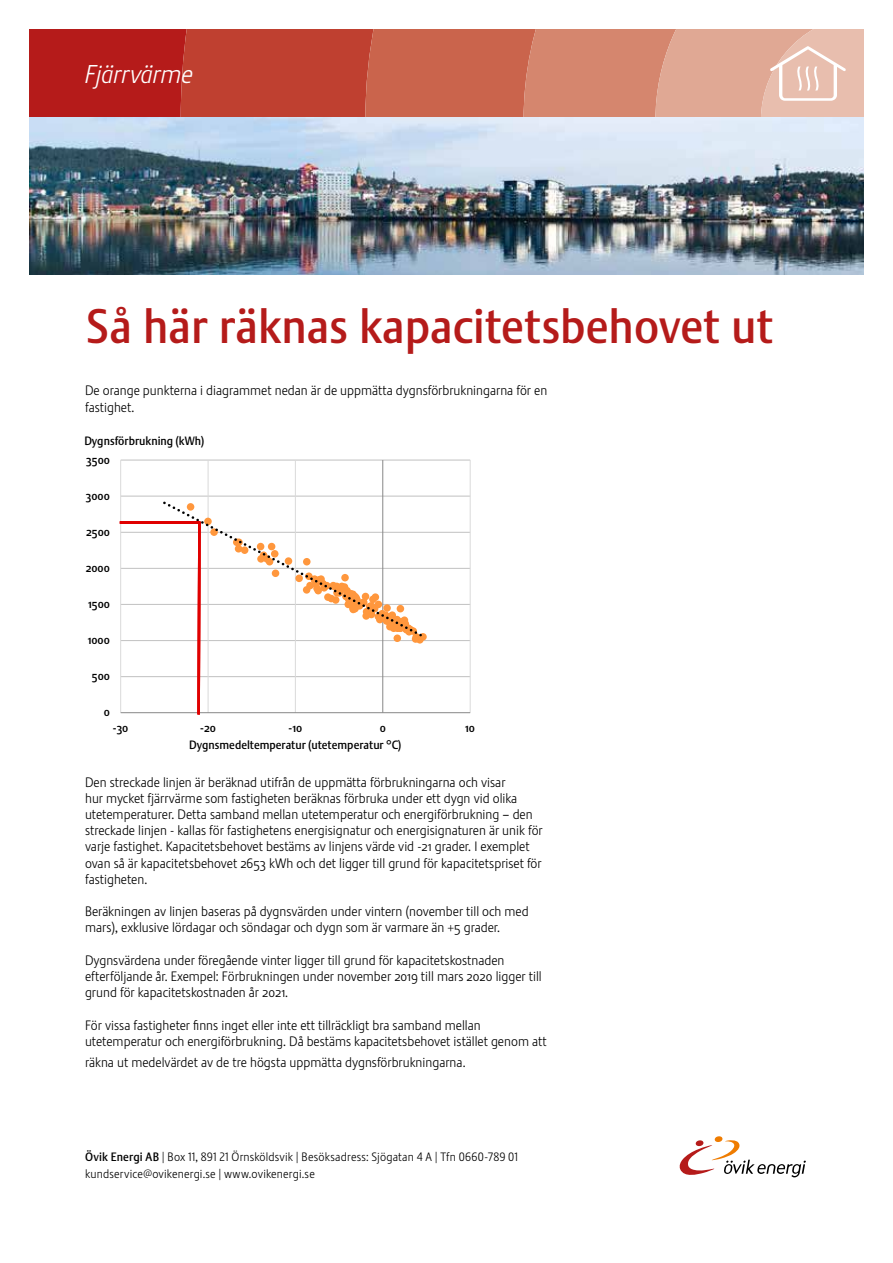
<style>
.page{position:relative;width:893px;height:1263px;background:#fff}
.page>*{position:absolute;margin:0;border:0;box-sizing:border-box;transform-origin:0 0}
.t1{font:48px "Stalemate";color:#b51b1a}
.t2{font:italic 300 25.5px "Stalemate";letter-spacing:-.005em;color:#fff}
.t3{font:300 13.5px/16.2px "Stalemate";color:#000}
.t4{font:300 12px/16.5px "Stalemate";letter-spacing:.015em;color:#000}
.t5{font:12px "Stalemate";color:#000}
.s1{font-family:"Tahoma"}
.s2{font-family:"Stalemate LF";font-weight:400}
.s3{font-family:"Stalemate LF Light";font-weight:400}
</style>
<div class="page">
<svg style="left:680px;top:1136px;width:126px;height:41px"></svg>
<svg style="left:30px;top:30px;width:833px;height:87px;background:#cb6757"></svg>
<img style="left:30px;top:117px;width:833px;height:157px">
<hr style="left:121px;top:676px;width:349px;height:1px;background:#c1c1c1">
<hr style="left:121px;top:640px;width:349px;height:1px;background:#c1c1c1">
<hr style="left:121px;top:604px;width:349px;height:1px;background:#c1c1c1">
<hr style="left:121px;top:568px;width:349px;height:1px;background:#c1c1c1">
<hr style="left:121px;top:532px;width:349px;height:1px;background:#c1c1c1">
<hr style="left:121px;top:496px;width:349px;height:1px;background:#c1c1c1">
<hr style="left:121px;top:460px;width:349px;height:1px;background:#c1c1c1">
<hr style="left:120px;top:460px;width:1px;height:253px;background:#dadada">
<hr style="left:208px;top:460px;width:1px;height:253px;background:#dadada">
<hr style="left:295px;top:460px;width:1px;height:253px;background:#dadada">
<hr style="left:470px;top:460px;width:1px;height:253px;background:#dadada">
<hr style="left:382px;top:460px;width:1px;height:253px;background:#878787">
<hr style="left:121px;top:712px;width:349px;height:1px;background:#878787">
<svg style="left:161px;top:499px;width:265px;height:216px"></svg>
<hr style="left:120px;top:521px;width:80px;height:3px;background:#e00000">
<h2 class="t2" style="left:85px;top:59px;width:110px">Fjärrvärme</h2>
<h1 class="t1" style="left:86px;top:298px;width:689px">Så här räknas kapacitetsbehovet ut</h1>
<p class="t3" style="left:85px;top:382px;width:464px">De orange punkterna i diagrammet nedan är de uppmätta dygnsförbrukningarna för en fastighet.</p>
<p class="t5" style="left:84px;top:434px;width:122px">Dygnsförbrukning (kWh)</p>
<p class="t5" style="left:86px;top:452px;width:25px">3500</p>
<p class="t5" style="left:86px;top:488px;width:26px">3000</p>
<p class="t5" style="left:86px;top:524px;width:25px">2500</p>
<p class="t5" style="left:86px;top:561px;width:26px">2000</p>
<p class="t5" style="left:88px;top:597px;width:23px">1500</p>
<p class="t5" style="left:88px;top:633px;width:24px">1000</p>
<p class="t5" style="left:92px;top:669px;width:20px">500</p>
<p class="t5" style="left:104px;top:705px;width:8px">0</p>
<p class="t5" style="left:113px;top:720px;width:17px">-30</p>
<p class="t5" style="left:200px;top:720px;width:17px">-20</p>
<p class="t5" style="left:289px;top:720px;width:15px">-10</p>
<p class="t5" style="left:380px;top:720px;width:8px">0</p>
<p class="t5" style="left:465px;top:720px;width:11px">10</p>
<p class="t5" style="left:189px;top:738px;width:214px">Dygnsmedeltemperatur (utetemperatur <span class="s1">°</span>C)</p>
<p class="t3" style="left:85px;top:774px;width:459px">Den streckade linjen är beräknad utifrån de uppmätta förbrukningarna och visar<br>hur mycket fjärrvärme som fastigheten beräknas förbruka under ett dygn vid olika utetemperaturer. Detta samband mellan utetemperatur och energiförbrukning – den streckade linjen - kallas för fastighetens energisignatur och energisignaturen är unik för varje fastighet. Kapacitetsbehovet bestäms av linjens värde vid -21 grader. I exemplet ovan så är kapacitetsbehovet 2653 kWh och det ligger till grund för kapacitetspriset för fastigheten.</p>
<p class="t3" style="left:85px;top:903px;width:445px">Beräkningen av linjen baseras på dygnsvärden under vintern (november till och med mars), exklusive lördagar och söndagar och dygn som är varmare än +5 grader.</p>
<p class="t3" style="left:85px;top:952px;width:458px">Dygnsvärdena under föregående vinter ligger till grund för kapacitetskostnaden efterföljande år. Exempel: Förbrukningen under november 2019 till mars 2020 ligger till grund för kapacitetskostnaden år 2021.</p>
<p class="t3" style="left:85px;top:1017px;width:463px">För vissa fastigheter finns inget eller inte ett tillräckligt bra samband mellan utetemperatur och energiförbrukning. Då bestäms kapacitetsbehovet istället genom att</p>
<p class="t3" style="left:85px;top:1054px;width:382px">räkna ut medelvärdet av de tre högsta uppmätta dygnsförbrukningarna.</p>
<p class="t4" style="left:85px;top:1149px;width:435px"><span class="s2">Övik Energi AB</span> | Box <span class="s3">11</span>, <span class="s3">891 21</span> Örnsköldsvik | Besöksadress: Sjögatan <span class="s3">4</span> A | Tfn <span class="s3">0660-789 01 </span>kundservice@ovikenergi.se | www.ovikenergi.se</p>
</div>
